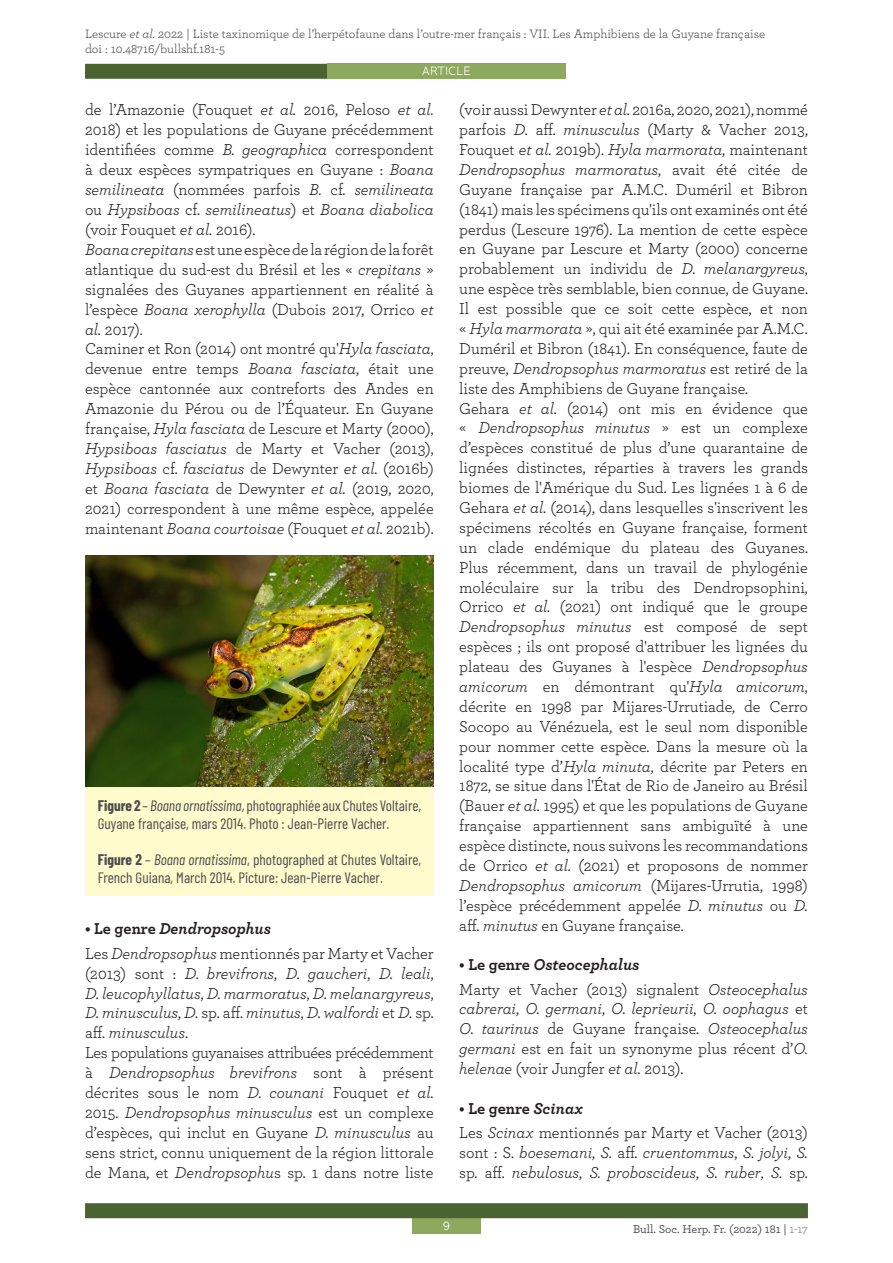
<style>
.page{position:relative;width:893px;height:1263px;background:#fff}
.page>*{position:absolute;margin:0;border:0;box-sizing:border-box;transform-origin:0 0}
.t1{font:16.5px/20px "Archer";color:#231f20}
.t2{font:italic 16.5px/20px "Archer";color:#231f20;text-align:justify}
.t3{font:15px/18px "Barlow Condensed";color:#4b4c4d}
.t4{font:12.75px/15px "Archer";color:#4b4c4d}
.t5{font:500 12px "Archer";color:#4b4c4d}
.t6{font:12px "Banda";letter-spacing:-.015em;color:#fff}
.s1{font-style:italic}
.s2{font-weight:700}
.s3{font-weight:700;font-style:italic}
.s4{font-style:normal}
.s5{color:#939598}
</style>
<div class="page">
<div style="left:412px;top:1218px;width:68px;height:15px;background:#8da95e"></div>
<div style="left:85px;top:1203px;width:723px;height:15px;background:#4a6331"></div>
<div style="left:85px;top:64px;width:457px;height:15px;background:#4a6331"></div>
<div style="left:327px;top:64px;width:239px;height:15px;background:#8da95e"></div>
<img style="left:85px;top:555px;width:349px;height:233px">
<div style="left:85px;top:788px;width:349px;height:108px;background:#fffbcc"></div>
<p class="t4" style="left:85px;top:26px;width:682px">Lescure <span class="s1">et al.</span> 2022 | Liste taxinomique de l’herpétofaune dans l’outre-mer français : VII. Les Amphibiens de la Guyane française doi : 10.48716/bullshf.181-5</p>
<p class="t6" style="left:422px;top:64px;width:51px">ARTICLE</p>
<p class="t1" style="left:85px;top:99px;width:350px">de l’Amazonie (Fouquet <span class="s1">et al.</span> 2016, Peloso <span class="s1">et al.<br></span>2018) et les populations de Guyane précédemment identifiées comme <span class="s1">B. geographica</span> correspondent à deux espèces sympatriques en Guyane : <span class="s1">Boana semilineata</span> (nommées parfois <span class="s1">B.</span> cf. <span class="s1">semilineata </span>ou <span class="s1">Hypsiboas</span> cf. <span class="s1">semilineatus</span>) et <span class="s1">Boana diabolica </span>(voir Fouquet <span class="s1">et al.</span> 2016).<br><span class="s1">Boana crepitans</span> est une espèce de la région de la forêt atlantique du sud-est du Brésil et les « <span class="s1">crepitans</span> » signalées des Guyanes appartiennent en réalité à l’espèce <span class="s1">Boana xerophylla</span> (Dubois 2017, Orrico <span class="s1">et al.</span> 2017).<br>Caminer et Ron (2014) ont montré qu'<span class="s1">Hyla fasciata</span>, devenue entre temps <span class="s1">Boana fasciata</span>, était une espèce cantonnée aux contreforts des Andes en Amazonie du Pérou ou de l’Équateur. En Guyane française, <span class="s1">Hyla fasciata</span> de Lescure et Marty (2000), <span class="s1">Hypsiboas fasciatus</span> de Marty et Vacher (2013), <span class="s1">Hypsiboas</span> cf. <span class="s1">fasciatus</span> de Dewynter <span class="s1">et al.</span> (2016b) et <span class="s1">Boana fasciata</span> de Dewynter <span class="s1">et al.</span> (2019, 2020, 2021) correspondent à une même espèce, appelée maintenant <span class="s1">Boana courtoisae</span> (Fouquet <span class="s1">et al.</span> 2021b).</p>
<p class="t3" style="left:98px;top:795px;width:325px"><span class="s2">Figure 2</span> – <span class="s1">Boana ornatissima</span>, photographiée aux Chutes Voltaire,<br>Guyane française, mars 2014. Photo : Jean-Pierre Vacher.</p>
<p class="t3" style="left:98px;top:849px;width:325px"><span class="s2">Figure 2</span> – <span class="s1">Boana ornatissima</span>, photographed at Chutes Voltaire,<br>French Guiana, March 2014. Picture: Jean-Pierre Vacher.</p>
<p class="t1" style="left:85px;top:916px;width:350px;line-height:24.2px"><span class="s2">• Le genre</span> <span class="s3">Dendropsophus<br></span>Les <span class="s1">Dendropsophus</span> mentionnés par Marty et Vacher</p>
<p class="t1" style="left:85px;top:962px;width:350px">(2013) sont : <span class="s1">D. brevifrons</span>, <span class="s1">D. gaucheri</span>, <span class="s1">D. leali</span>, <span class="s1">D. leucophyllatus</span>, <span class="s1">D. marmoratus</span>, <span class="s1">D. melanargyreus</span>, <span class="s1">D. minusculus</span>, <span class="s1">D.</span> sp. aff. <span class="s1">minutus</span>, <span class="s1">D. walfordi</span> et <span class="s1">D.</span> sp. aff. <span class="s1">minusculus</span>.<br>Les populations guyanaises attribuées précédemment à <span class="s1">Dendropsophus brevifrons</span> sont à présent décrites sous le nom <span class="s1">D. counani</span> Fouquet <span class="s1">et al.<br></span>2015. <span class="s1">Dendropsophus minusculus</span> est un complexe d’espèces, qui inclut en Guyane <span class="s1">D. minusculus</span> au sens strict, connu uniquement de la région littorale de Mana, et <span class="s1">Dendropsophu</span>s sp. 1 dans notre liste</p>
<p class="t1" style="left:459px;top:99px;width:350px">(voir aussi Dewynter <span class="s1">et al.</span> 2016a, 2020, 2021), nommé parfois <span class="s1">D.</span> aff. <span class="s1">minusculus</span> (Marty &amp; Vacher 2013, Fouquet <span class="s1">et al.</span> 2019b). <span class="s1">Hyla marmorata</span>, maintenant <span class="s1">Dendropsophus marmoratus</span>, avait été citée de Guyane française par A.M.C. Duméril et Bibron (1841) mais les spécimens qu'ils ont examinés ont été perdus (Lescure 1976). La mention de cette espèce en Guyane par Lescure et Marty (2000) concerne probablement un individu de <span class="s1">D. melanargyreus</span>, une espèce très semblable, bien connue, de Guyane.<br>Il est possible que ce soit cette espèce, et non « <span class="s1">Hyla marmorata</span> », qui ait été examinée par A.M.C.<br>Duméril et Bibron (1841). En conséquence, faute de preuve, <span class="s1">Dendropsophus marmoratus</span> est retiré de la liste des Amphibiens de Guyane française.<br>Gehara <span class="s1">et al.</span> (2014) ont mis en évidence que « <span class="s1">Dendropsophus minutus</span> » est un complexe d’espèces constitué de plus d’une quarantaine de lignées distinctes, réparties à travers les grands biomes de l'Amérique du Sud. Les lignées 1 à 6 de Gehara <span class="s1">et al.</span> (2014), dans lesquelles s'inscrivent les spécimens récoltés en Guyane française, forment un clade endémique du plateau des Guyanes.<br>Plus récemment, dans un travail de phylogénie moléculaire sur la tribu des Dendropsophini, Orrico <span class="s1">et al.</span> (2021) ont indiqué que le groupe <span class="s1">Dendropsophus minutus</span> est composé de sept espèces ; ils ont proposé d'attribuer les lignées du plateau des Guyanes à l'espèce <span class="s1">Dendropsophus amicorum</span> en démontrant qu'<span class="s1">Hyla amicorum</span>, décrite en 1998 par Mijares-Urrutiade, de Cerro Socopo au Vénézuela, est le seul nom disponible pour nommer cette espèce. Dans la mesure où la localité type d’<span class="s1">Hyla minuta</span>, décrite par Peters en 1872, se situe dans l'État de Rio de Janeiro au Brésil (Bauer <span class="s1">et al.</span> 1995) et que les populations de Guyane française appartiennent sans ambiguïté à une espèce distincte, nous suivons les recommandations de Orrico <span class="s1">et al.</span> (2021) et proposons de nommer <span class="s1">Dendropsophus amicorum</span> (Mijares-Urrutia, 1998) l’espèce précédemment appelée <span class="s1">D. minutus</span> ou <span class="s1">D. </span>aff. <span class="s1">minutus</span> en Guyane française.</p>
<p class="t1" style="left:459px;top:952px;width:350px;line-height:24.2px"><span class="s2">• Le genre</span> <span class="s3">Osteocephalus<br></span>Marty et Vacher (2013) signalent <span class="s1">Osteocephalus</span></p>
<p class="t2" style="left:459px;top:998px;width:350px">cabrerai<span class="s4">,</span> O. germani<span class="s4">,</span> O. leprieurii<span class="s4">,</span> O. oophagus <span class="s4">et </span>O. taurinus <span class="s4">de Guyane française.</span> Osteocephalus germani <span class="s4">est en fait un synonyme plus récent d’</span>O. helenae <span class="s4">(voir Jungfer</span> et al. <span class="s4">2013).</span></p>
<p class="t1" style="left:459px;top:1095px;width:350px;line-height:24.2px"><span class="s2">• Le genre</span> <span class="s3">Scinax<br></span>Les <span class="s1">Scinax</span> mentionnés par Marty et Vacher (2013)</p>
<p class="t2" style="left:459px;top:1141px;width:350px"><span class="s4">sont : S</span>. boesemani<span class="s4">,</span> S. <span class="s4">aff.</span> cruentommus<span class="s4">,</span> S. jolyi<span class="s4">,</span> S. <span class="s4">sp. aff.</span> nebulosus<span class="s4">,</span> S. proboscideus<span class="s4">,</span> S. ruber<span class="s4">,</span> S. <span class="s4">sp.</span></p>
<p class="t6" style="left:443px;top:1218px;width:9px">9</p>
<p class="t5" style="left:633px;top:1220px;width:176px">Bull. Soc. Herp. Fr. (2022) 181 | <span class="s5">1-17</span></p>
</div>
